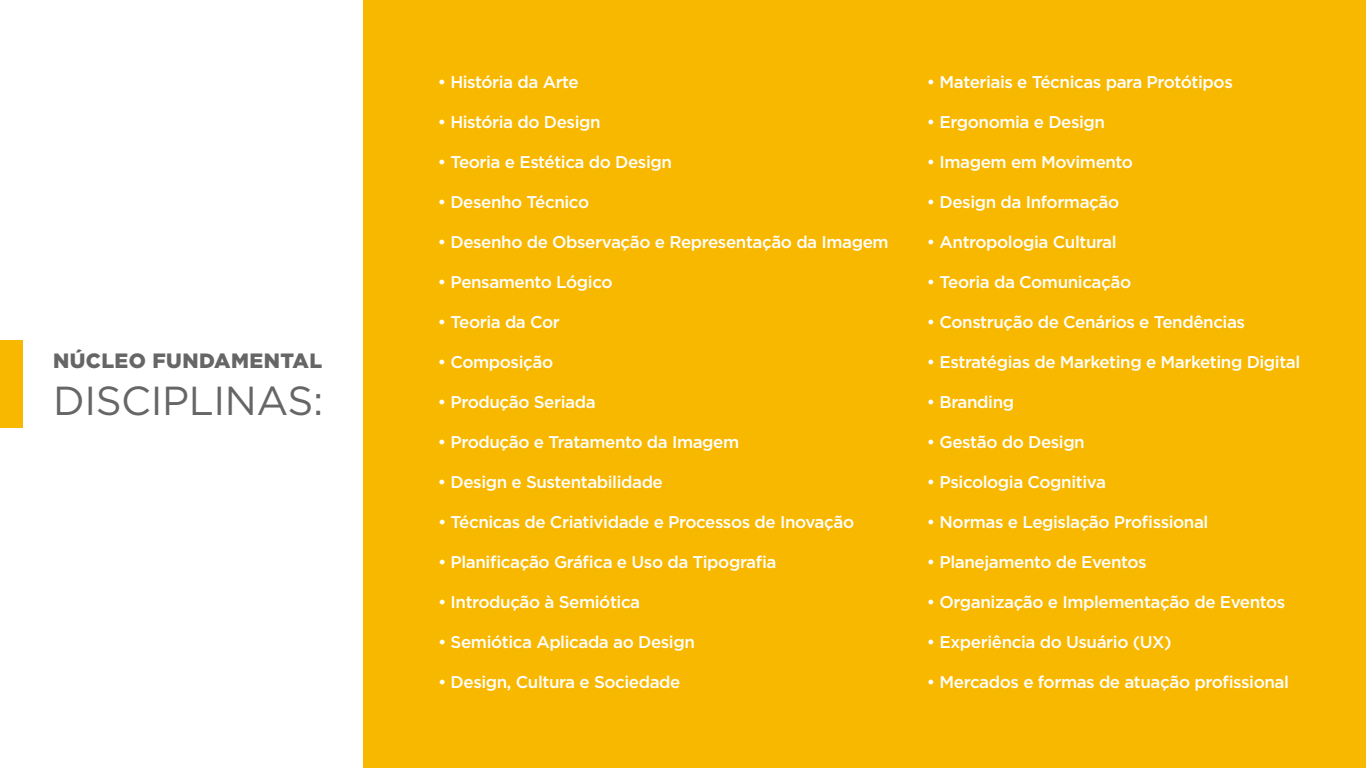
<style>
.page{position:relative;width:1366px;height:768px;background:#fff}
.page>*{position:absolute;margin:0;border:0;box-sizing:border-box;transform-origin:0 0}
.t1{font:40.5px "Gotham";letter-spacing:-.01em;color:#666}
.t2{font:900 20.7px "Gotham";letter-spacing:.02em;color:#666}
.t3{font:500 17px "Gotham";letter-spacing:-.025em;color:#fff}
</style>
<div class="page">
<div style="left:363px;top:0;width:1003px;height:768px;background:#f9b800"></div>
<div style="left:0;top:340px;width:23px;height:88px;background:#f9b800"></div>
<p class="t2" style="left:53px;top:346px;width:271px">NÚCLEO FUNDAMENTAL</p>
<h1 class="t1" style="left:53px;top:378px;width:272px">DISCIPLINAS:</h1>
<p class="t3" style="left:438px;top:71px;width:143px">• História da Arte</p>
<p class="t3" style="left:438px;top:111px;width:164px">• História do Design</p>
<p class="t3" style="left:438px;top:151px;width:236px">• Teoria e Estética do Design</p>
<p class="t3" style="left:438px;top:191px;width:153px">• Desenho Técnico</p>
<p class="t3" style="left:438px;top:231px;width:452px">• Desenho de Observação e Representação da Imagem</p>
<p class="t3" style="left:438px;top:271px;width:176px">• Pensamento Lógico</p>
<p class="t3" style="left:438px;top:311px;width:124px">• Teoria da Cor</p>
<p class="t3" style="left:438px;top:351px;width:117px">• Composição</p>
<p class="t3" style="left:438px;top:391px;width:159px">• Produção Seriada</p>
<p class="t3" style="left:438px;top:431px;width:303px">• Produção e Tratamento da Imagem</p>
<p class="t3" style="left:438px;top:471px;width:226px">• Design e Sustentabilidade</p>
<p class="t3" style="left:438px;top:511px;width:418px">• Técnicas de Criatividade e Processos de Inovação</p>
<p class="t3" style="left:438px;top:551px;width:340px">• Planificação Gráfica e Uso da Tipografia</p>
<p class="t3" style="left:438px;top:591px;width:204px">• Introdução à Semiótica</p>
<p class="t3" style="left:438px;top:631px;width:258px">• Semiótica Aplicada ao Design</p>
<p class="t3" style="left:438px;top:671px;width:244px">• Design, Cultura e Sociedade</p>
<p class="t3" style="left:927px;top:71px;width:307px">• Materiais e Técnicas para Protótipos</p>
<p class="t3" style="left:927px;top:111px;width:180px">• Ergonomia e Design</p>
<p class="t3" style="left:927px;top:151px;width:208px">• Imagem em Movimento</p>
<p class="t3" style="left:927px;top:191px;width:194px">• Design da Informação</p>
<p class="t3" style="left:927px;top:231px;width:191px">• Antropologia Cultural</p>
<p class="t3" style="left:927px;top:271px;width:206px">• Teoria da Comunicação</p>
<p class="t3" style="left:927px;top:311px;width:320px">• Construção de Cenários e Tendências</p>
<p class="t3" style="left:927px;top:351px;width:375px">• Estratégias de Marketing e Marketing Digital</p>
<p class="t3" style="left:927px;top:391px;width:89px">• Branding</p>
<p class="t3" style="left:927px;top:431px;width:159px">• Gestão do Design</p>
<p class="t3" style="left:927px;top:471px;width:181px">• Psicologia Cognitiva</p>
<p class="t3" style="left:927px;top:511px;width:283px">• Normas e Legislação Profissional</p>
<p class="t3" style="left:927px;top:551px;width:221px">• Planejamento de Eventos</p>
<p class="t3" style="left:927px;top:591px;width:360px">• Organização e Implementação de Eventos</p>
<p class="t3" style="left:927px;top:631px;width:246px">• Experiência do Usuário (UX)</p>
<p class="t3" style="left:927px;top:671px;width:363px">• Mercados e formas de atuação profissional</p>
</div>
